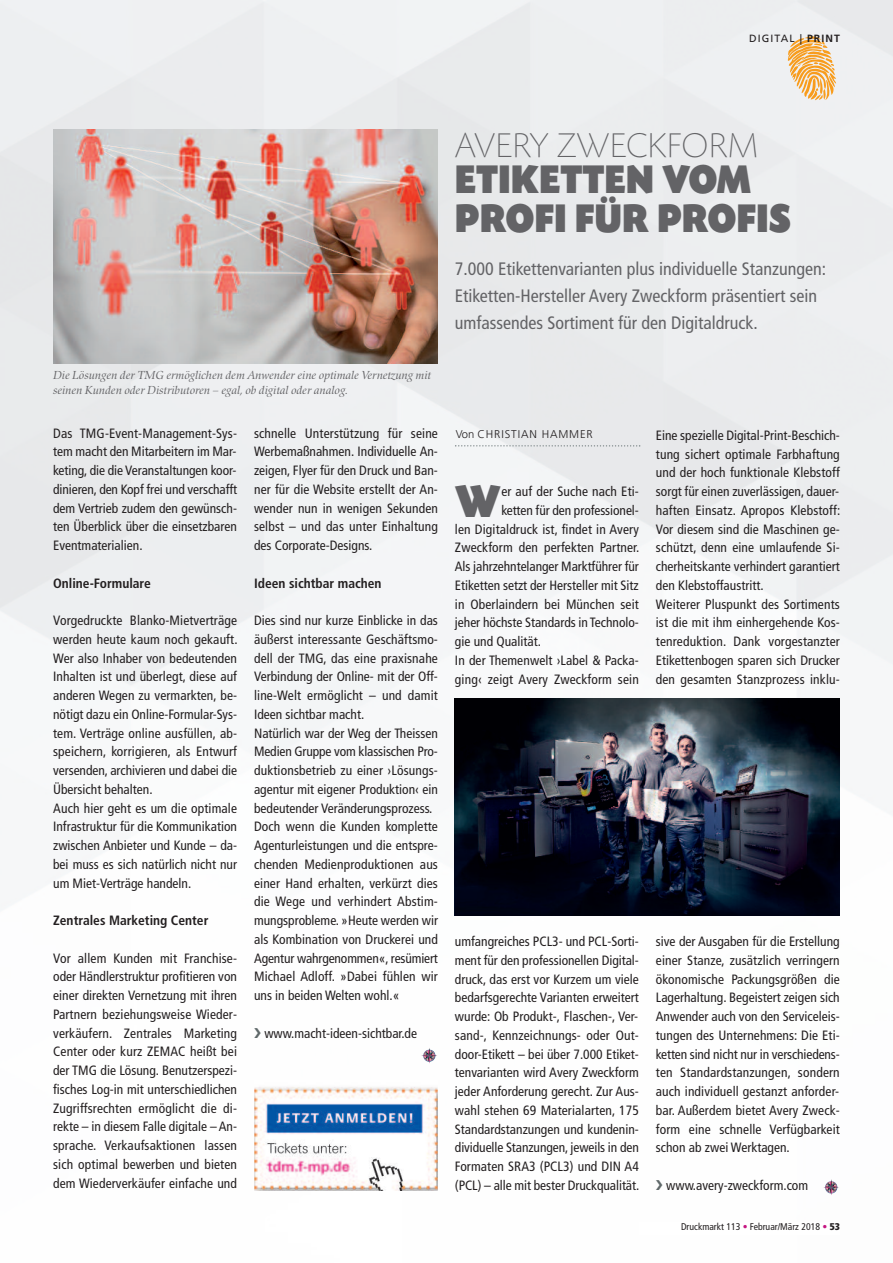
<style>
.page{position:relative;width:893px;height:1263px;background:#fff}
.page>*{position:absolute;margin:0;border:0;box-sizing:border-box;transform-origin:0 0}
.t1{font:48px "Today SB Ultra";color:#636366;scale:.9 1}
.t2{font:42px/39px "Today SB Ultra";color:#636366;scale:.9 1}
.t3{font:300 expanded 36px "Today SB";letter-spacing:-.005em;color:#636366}
.t4{font:condensed 18px/27px "Frutiger LT Std";color:#636366}
.t5{font:condensed 13.5px/18.8px "Frutiger LT Std";letter-spacing:.005em;color:#231f20;text-align:justify}
.t6{font:700 condensed 13.5px "Frutiger LT Std";color:#231f20}
.t7{font:italic 12px/15px "Zapf Renais SB";color:#636366}
.t8{font:300 11.25px "Frutiger LT Std";letter-spacing:.075em;color:#231f20}
.t9{font:10.5px "Frutiger LT Std";letter-spacing:.1em;color:#231f20}
.t10{font:condensed 9.75px "Frutiger LT Std";color:#231f20}
.s1{font-weight:700}
.s2{color:#c61882}
.s3{font-weight:900}
</style>
<div class="page">
<img style="left:0;top:0;width:893px;height:1195px">
<svg style="left:430px;top:1049px;width:8px;height:10px"></svg>
<img style="left:53px;top:130px;width:385px;height:233px">
<svg style="left:788px;top:36px;width:48px;height:64px"></svg>
<svg style="left:455px;top:445px;width:185px;height:2px"></svg>
<img style="left:455px;top:698px;width:385px;height:217px">
<svg style="left:832px;top:1181px;width:8px;height:10px"></svg>
<img style="left:254px;top:1080px;width:184px;height:111px">
<svg style="left:254px;top:1028px;width:7px;height:9px"></svg>
<svg style="left:656px;top:1180px;width:6px;height:10px"></svg>
<p class="t9" style="left:749px;top:34px;width:92px">diGital | <span class="s1">PRINT</span></p>
<p class="t7" style="left:53px;top:367px;width:379px">Die Lösungen der TMG ermöglichen dem Anwender eine optimale Vernetzung mit seinen Kunden oder Distributoren – egal, ob digital oder analog.</p>
<p class="t5" style="left:53px;top:424px;width:185px">Das TMG-Event-Management-Sys&shy;tem macht den Mitarbeitern im Mar&shy;keting, die die Veranstaltungen koor&shy;dinieren, den Kopf frei und verschafft dem Vertrieb zudem den gewünsch&shy;ten Überblick über die einsetzbaren Eventmaterialien.</p>
<p class="t6" style="left:53px;top:577px;width:99px">Online-Formulare</p>
<p class="t5" style="left:53px;top:612px;width:186px;text-align:left">Vorgedruckte Blanko-Mietverträge werden heute kaum noch gekauft.<br>Wer also Inhaber von bedeutenden Inhalten ist und überlegt, diese auf anderen Wegen zu vermarkten, be&shy;nötigt dazu ein Online-Formular-Sys&shy;tem. Verträge online ausfüllen, ab&shy;speichern, korrigieren, als Entwurf versenden, archivieren und dabei die Übersicht behalten.<br>Auch hier geht es um die optimale Infrastruktur für die Kommunikation zwischen Anbieter und Kunde – da&shy;bei muss es sich natürlich nicht nur um Miet-Verträge handeln.</p>
<p class="t6" style="left:53px;top:915px;width:157px">Zentrales Marketing Center</p>
<p class="t5" style="left:53px;top:949px;width:185px">Vor allem Kunden mit Franchise&shy;oder Händlerstruktur profitieren von einer direkten Vernetzung mit ihren Partnern beziehungsweise Wieder&shy;verkäufern. Zentrales Marketing Center oder kurz ZEMAC heißt bei der TMG die Lösung. Benutzerspezi&shy;fisches Log-in mit unterschiedlichen Zugriffsrechten ermöglicht die di&shy;rekte – in diesem Falle digitale – An&shy;sprache. Verkaufsaktionen lassen sich optimal bewerben und bieten dem Wiederverkäufer einfache und</p>
<p class="t5" style="left:254px;top:424px;width:185px">schnelle Unterstützung für seine Werbemaßnahmen. Individuelle An&shy;zeigen, Flyer für den Druck und Ban&shy;ner für die Website erstellt der An&shy;wender nun in wenigen Sekunden selbst – und das unter Einhaltung des Corporate-Designs.</p>
<p class="t6" style="left:254px;top:577px;width:129px">Ideen sichtbar machen</p>
<p class="t5" style="left:254px;top:612px;width:185px;text-align:left">Dies sind nur kurze Einblicke in das äußerst interessante Geschäftsmo&shy;dell der TMG, das eine praxisnahe Verbindung der Online- mit der Off&shy;line-Welt ermöglicht – und damit Ideen sichtbar macht.<br>Natürlich war der Weg der Theissen Medien Gruppe vom klassischen Pro&shy;duktionsbetrieb zu einer ›Lösungs&shy;agentur mit eigener Produktion‹ ein bedeutender Veränderungsprozess.<br>Doch wenn die Kunden komplette Agenturleistungen und die entspre&shy;chenden Medienproduktionen aus einer Hand erhalten, verkürzt dies die Wege und verhindert Abstim&shy;mungsprobleme. »Heute werden wir als Kombination von Druckerei und Agentur wahrgenommen«, resümiert Michael Adloff. »Dabei fühlen wir uns in beiden Welten wohl.«</p>
<p class="t5" style="left:264px;top:1024px;width:154px">www.macht-ideen-sichtbar.de</p>
<h3 class="t3" style="left:455px;top:124px;width:305px">AVERY ZWECKFORM</h3>
<h2 class="t2" style="left:455px;top:159px;width:375px">ETIKETTEN VOM<br>PROFI FÜR PROFIS</h2>
<h3 class="t4" style="left:455px;top:256px;width:373px">7.000 Etikettenvarianten plus individuelle Stanzungen:<br>Etiketten-Hersteller Avery Zweckform präsentiert sein umfassendes Sortiment für den Digitaldruck.</h3>
<p class="t8" style="left:456px;top:430px;width:139px">Von CHRISTIAN HAMMER</p>
<h1 class="t1" style="left:455px;top:473px;width:53px">W</h1>
<p class="t5" style="left:501px;top:483px;width:139px">er auf der Suche nach Eti-</p>
<p class="t5" style="left:501px;top:502px;width:139px">ketten für den professionel-</p>
<p class="t5" style="left:455px;top:521px;width:185px">len Digitaldruck ist, findet in Avery</p>
<p class="t5" style="left:455px;top:539px;width:186px">Zweckform den perfekten Partner.</p>
<p class="t5" style="left:455px;top:558px;width:185px">Als jahrzehntelanger Marktführer für</p>
<p class="t5" style="left:455px;top:577px;width:185px">Etiketten setzt der Hersteller mit Sitz</p>
<p class="t5" style="left:455px;top:596px;width:185px">in Oberlaindern bei München seit</p>
<p class="t5" style="left:455px;top:614px;width:185px">jeher höchste Standards in Technolo-</p>
<p class="t5" style="left:455px;top:633px;width:87px">gie und Qualität.</p>
<p class="t5" style="left:455px;top:652px;width:185px">In der Themenwelt ›Label &amp; Packa-</p>
<p class="t5" style="left:455px;top:671px;width:185px">ging‹ zeigt Avery Zweckform sein</p>
<p class="t5" style="left:656px;top:427px;width:186px;text-align:left">Eine spezielle Digital-Print-Beschich&shy;tung sichert optimale Farbhaftung und der hoch funktionale Klebstoff sorgt für einen zuverlässigen, dauer&shy;haften Einsatz. Apropos Klebstoff:<br>Vor diesem sind die Maschinen ge&shy;schützt, denn eine umlaufende Si&shy;cherheitskante verhindert garantiert den Klebstoffaustritt.<br>Weiterer Pluspunkt des Sortiments ist die mit ihm einhergehende Kos&shy;tenreduktion. Dank vorgestanzter Etikettenbogen sparen sich Drucker den gesamten Stanzprozess inklu-</p>
<p class="t5" style="left:455px;top:933px;width:186px">umfangreiches PCL3- und PCL-Sorti&shy;ment für den professionellen Digital&shy;druck, das erst vor Kurzem um viele bedarfsgerechte Varianten erweitert wurde: Ob Produkt-, Flaschen-, Ver&shy;sand-, Kennzeichnungs- oder Out&shy;door-Etikett – bei über 7.000 Etiket&shy;tenvarianten wird Avery Zweckform jeder Anforderung gerecht. Zur Aus&shy;wahl stehen 69 Materialarten, 175<br>Standardstanzungen und kundenin&shy;dividuelle Stanzungen, jeweils in den Formaten SRA3 (PCL3) und DIN A4 (PCL) – alle mit bester Druckqualität.</p>
<p class="t5" style="left:656px;top:933px;width:185px">sive der Ausgaben für die Erstellung einer Stanze, zusätzlich verringern ökonomische Packungsgrößen die Lagerhaltung. Begeistert zeigen sich Anwender auch von den Serviceleis&shy;tungen des Unternehmens: Die Eti&shy;ketten sind nicht nur in verschiedens&shy;ten Standardstanzungen, sondern auch individuell gestanzt anforder&shy;bar. Außerdem bietet Avery Zweck&shy;form eine schnelle Verfügbarkeit schon ab zwei Werktagen.</p>
<p class="t5" style="left:666px;top:1177px;width:143px">www.avery-zweckform.com</p>
<p class="t10" style="left:681px;top:1222px;width:160px">Druckmarkt 113 <span class="s2">•</span> Februar/März 2018 <span class="s2">•</span> <span class="s3">53</span></p>
</div>
